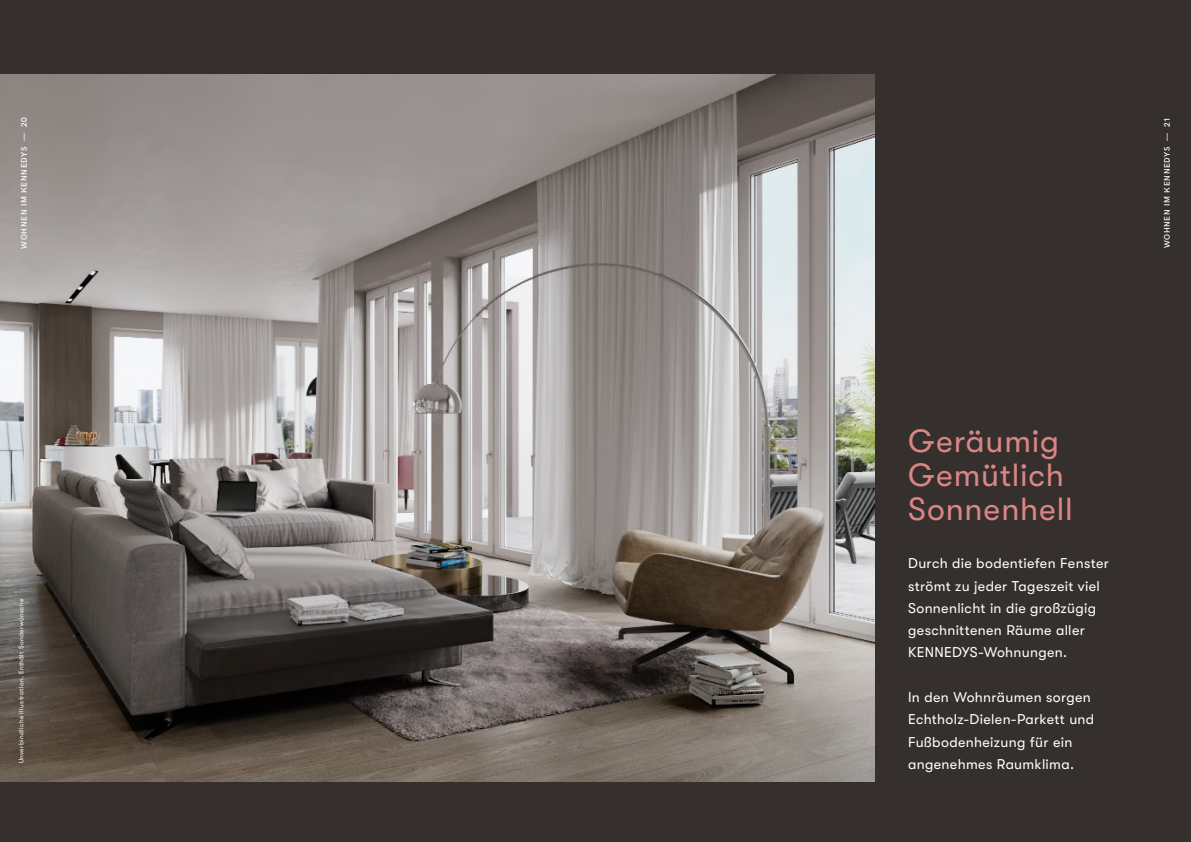
<style>
.page{position:relative;width:1191px;height:842px;background:#352f2e}
.page>*{position:absolute;margin:0;border:0;box-sizing:border-box;transform-origin:0 0}
.t1{font:32px/34px "GT Walsheim";letter-spacing:.025em;color:#db8684}
.t2{font:14.2px/22.3px "GT Walsheim";letter-spacing:.025em;color:#fff}
.t3{font:600 8px "Acari Sans";letter-spacing:.08em;color:#fff}
.t4{font:6.5px "GT Walsheim";letter-spacing:.055em;color:#fff}
</style>
<div class="page">
<img style="left:0;top:75px;width:874px;height:706px">
<p class="t3" style="left:18px;top:249px;width:133px;rotate:-90deg">WOHNEN IM KENNEDYS — 20</p>
<p class="t4" style="left:18px;top:763px;width:167px;rotate:-90deg">Unverbindliche Illustration. Enthält Sonderwünsche</p>
<p class="t3" style="left:1161px;top:248px;width:133px;rotate:-90deg">WOHNEN IM KENNEDYS — 21</p>
<h1 class="t1" style="left:908px;top:424px;width:166px">Geräumig<br>Gemütlich<br>Sonnenhell</h1>
<p class="t2" style="left:908px;top:552px;width:202px">Durch die bodentiefen Fenster strömt zu jeder Tageszeit viel<br>Sonnenlicht in die großzügig geschnittenen Räume aller<br>KENNEDYS-Wohnungen.</p>
<p class="t2" style="left:908px;top:686px;width:188px">In den Wohnräumen sorgen<br>Echtholz-Dielen-Parkett und<br>Fußbodenheizung für ein angenehmes Raumklima.</p>
</div>
